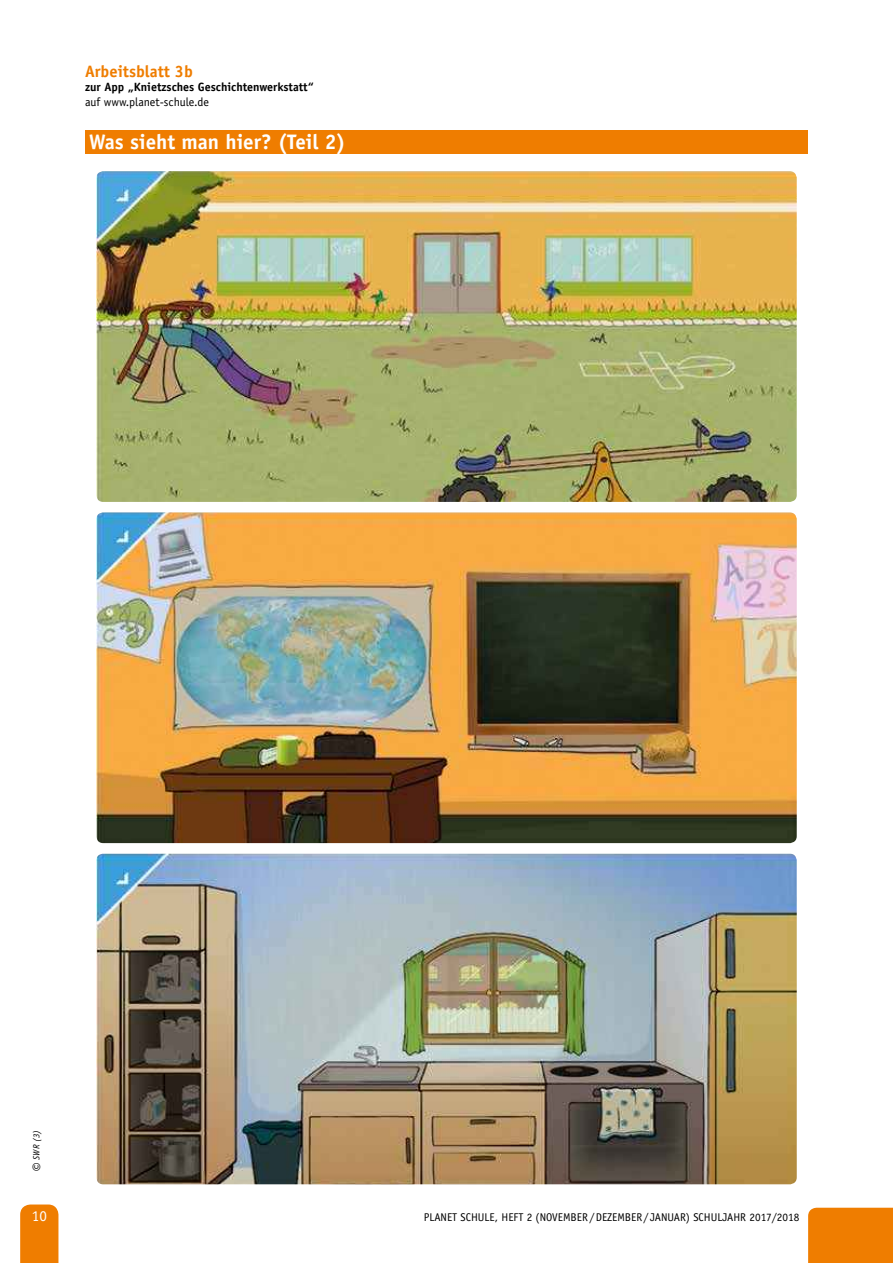
<style>
.page{position:relative;width:893px;height:1263px;background:#fff}
.page>*{position:absolute;margin:0;border:0;box-sizing:border-box;transform-origin:0 0}
.t1{font:700 21px "Officina Sans Std";color:#fff}
.t2{font:700 16.5px "Officina Sans Std";color:#ef7d00}
.t3{font:15px "Officina Sans Std";color:#fff}
.t4{font:700 12px "Officina Sans Std";color:#000}
.t5{font:12px "Officina Sans Std";color:#000}
.t6{font:11.25px "Officina Sans Std";color:#000}
.t7{font:italic 9px "Officina Sans Std";color:#000}
.s1{font-size:16.5px}
</style>
<div class="page">
<div style="left:808px;top:1208px;width:85px;height:55px;background:#ef7d00"></div>
<div style="left:85px;top:130px;width:723px;height:23px;background:#ef7d00"></div>
<div style="left:20px;top:1204px;width:38px;height:59px;background:#ef7d00"></div>
<img style="left:96px;top:171px;width:701px;height:331px">
<img style="left:96px;top:512px;width:701px;height:331px">
<img style="left:96px;top:854px;width:701px;height:330px">
<h2 class="t2" style="left:85px;top:61px;width:109px">Arbeitsblatt 3b</h2>
<p class="t4" style="left:85px;top:80px;width:230px">zur App „Knietzsches Geschichtenwerkstatt“</p>
<p class="t5" style="left:85px;top:95px;width:125px">auf www.planet-schule.de</p>
<h1 class="t1" style="left:89px;top:129px;width:258px">Was sieht man hier? (Teil 2)</h1>
<p class="t7" style="left:31px;top:1172px;width:43px;rotate:-90deg"><span class="s1">©</span> SWR (3)</p>
<h3 class="t3" style="left:32px;top:1207px;width:16px">10</h3>
<p class="t6" style="left:424px;top:1211px;width:377px">PLANET SCHULE, HEFT 2 (NOVEMBER/DEZEMBER/ JANUAR) SCHULJAHR 2017/2018</p>
</div>
